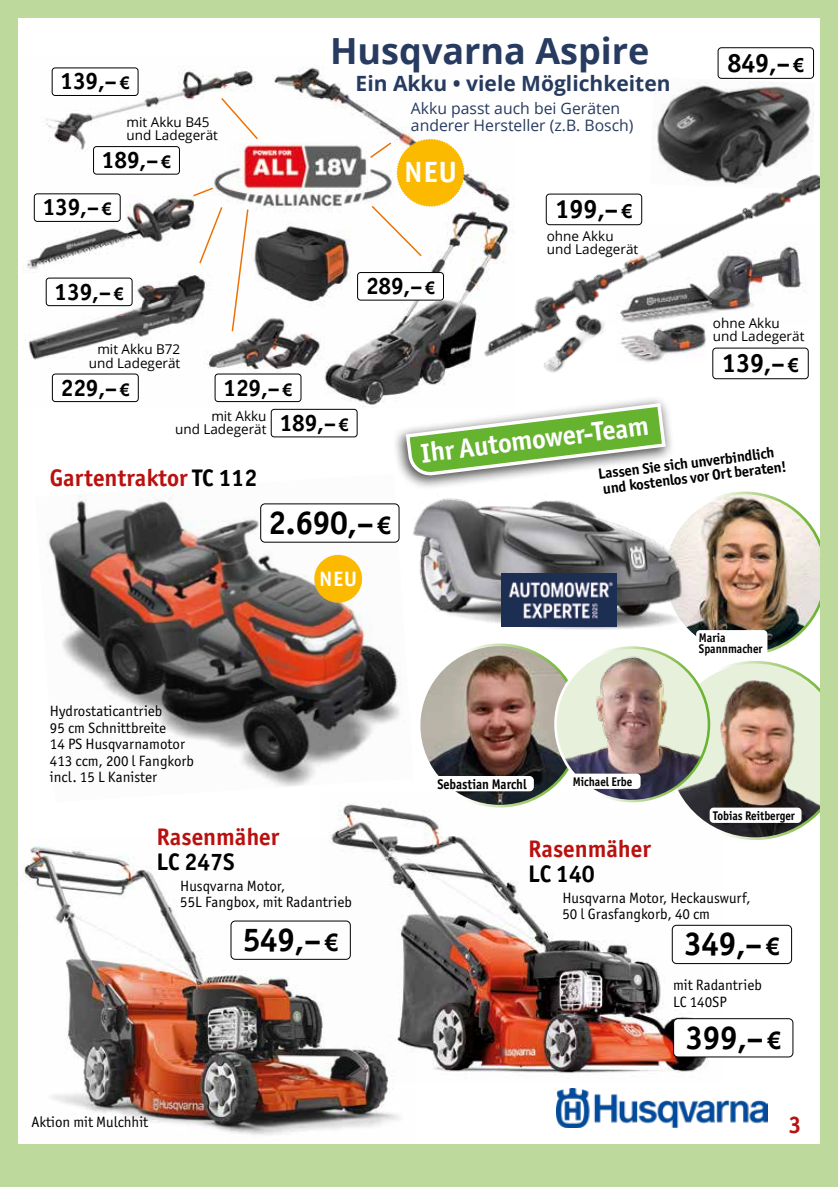
<style>
.page{position:relative;width:838px;height:1187px;background:#fff}
.page>*{position:absolute;margin:0;border:0;box-sizing:border-box;transform-origin:0 0}
.t1{font:700 36px "Open Sans";color:#273a5f}
.t2{font:700 33px "Officina Sans ITC Pro";letter-spacing:-.01em;color:#000}
.t3{font:700 29.4px "Officina Sans ITC Pro";color:#fff}
.t4{font:700 27.15px "Officina Sans ITC Pro";color:#fff}
.t5{font:700 26.4px "Officina Sans ITC Pro";letter-spacing:-.01em;color:#000}
.t6{font:700 24px "Officina Sans ITC Pro";color:#ba1110}
.t7{font:700 24px "Officina Sans ITC Pro";color:#000}
.t8{font:700 23.7px/35.2px "Officina Sans ITC Pro";letter-spacing:-.01em;color:#000}
.t9{font:700 21px "Open Sans";color:#273a5f}
.t10{font:700 20.85px "Officina Sans ITC Pro";color:#fff}
.t11{font:15.75px "Open Sans";color:#273a5f}
.t12{font:15px/16.5px "Officina Sans ITC Pro";color:#000}
.t13{font:700 15px/15px "Officina Sans ITC Pro";color:#000}
.t14{font:700 14.1px "Officina Sans ITC Pro";color:#000;scale:.9 1}
.t15{font:13.5px/13.5px "Open Sans";color:#000;text-align:right}
.t16{font:700 12.6px/10.8px "Officina Sans ITC Pro";color:#000;scale:.9 1}
.s1{font-family:"Arial";font-size:17.25px}
.s2{font-family:"Arial";font-size:19.2px}
.s3{color:#000}
.s4{font-family:"Arial";font-size:24px}
</style>
<div class="page">
<img style="left:329px;top:793px;width:393px;height:280px">
<img style="left:17px;top:838px;width:399px;height:306px">
<div style="left:673px;top:1018px;width:120px;height:38px;background:#fff;border-radius:4px"></div>
<div style="left:673px;top:1018px;width:120px;height:39px;border:1px solid #000;border-radius:4px"></div>
<img style="left:17px;top:903px;width:4px;height:155px">
<img style="left:556px;top:1088px;width:211px;height:39px">
<img style="left:419px;top:644px;width:161px;height:162px;border-radius:81px">
<img style="left:665px;top:660px;width:156px;height:180px">
<img style="left:555px;top:647px;width:154px;height:154px;border-radius:77px">
<div style="left:567px;top:773px;width:73px;height:15px;background:#fff;border-radius:4px"></div>
<div style="left:709px;top:807px;width:92px;height:15px;background:#fff;border-radius:4px"></div>
<img style="left:664px;top:493px;width:161px;height:161px;border-radius:81px">
<div style="left:696px;top:630px;width:71px;height:27px;background:#fff;border-radius:4px"></div>
<div style="left:672px;top:924px;width:120px;height:39px;border:1px solid #000;border-radius:4px"></div>
<div style="left:231px;top:920px;width:120px;height:39px;border:1px solid #000;border-radius:4px"></div>
<img style="left:414px;top:498px;width:300px;height:151px">
<img style="left:501px;top:573px;width:116px;height:53px">
<div style="left:432px;top:776px;width:102px;height:15px;background:#fff;border-radius:4px"></div>
<img style="left:666px;top:77px;width:148px;height:32px">
<img style="left:22px;top:67px;width:448px;height:341px">
<img style="left:470px;top:109px;width:351px;height:309px">
<div style="left:717px;top:47px;width:96px;height:32px;border:1px solid #000;border-radius:3px"></div>
<div style="left:46px;top:278px;width:86px;height:27px;background:#fff;border-radius:3px"></div>
<div style="left:46px;top:278px;width:86px;height:28px;border:1px solid #000;border-radius:3px"></div>
<div style="left:34px;top:194px;width:86px;height:27px;background:#fff;border-radius:3px"></div>
<div style="left:34px;top:193px;width:86px;height:29px;border:1px solid #000;border-radius:3px"></div>
<div style="left:52px;top:68px;width:86px;height:27px;background:#fff;border-radius:3px"></div>
<div style="left:52px;top:68px;width:86px;height:28px;border:1px solid #000;border-radius:3px"></div>
<div style="left:94px;top:147px;width:85px;height:27px;background:#fff;border-radius:3px"></div>
<div style="left:93px;top:146px;width:87px;height:28px;border:1px solid #000;border-radius:3px"></div>
<div style="left:52px;top:374px;width:86px;height:27px;background:#fff;border-radius:3px"></div>
<div style="left:52px;top:374px;width:86px;height:28px;border:1px solid #000;border-radius:3px"></div>
<div style="left:215px;top:374px;width:86px;height:27px;background:#fff;border-radius:3px"></div>
<div style="left:215px;top:374px;width:86px;height:28px;border:1px solid #000;border-radius:3px"></div>
<div style="left:271px;top:409px;width:86px;height:28px;border:1px solid #000;border-radius:3px"></div>
<div style="left:357px;top:272px;width:86px;height:28px;background:#fff;border-radius:3px"></div>
<div style="left:357px;top:272px;width:87px;height:28px;border:1px solid #000;border-radius:3px"></div>
<div style="left:546px;top:194px;width:95px;height:31px;background:#fff;border-radius:3px"></div>
<div style="left:546px;top:194px;width:96px;height:31px;border:1px solid #000;border-radius:3px"></div>
<div style="left:713px;top:348px;width:95px;height:31px;background:#fff;border-radius:3px"></div>
<div style="left:712px;top:348px;width:96px;height:31px;border:1px solid #000;border-radius:3px"></div>
<div style="left:392px;top:395px;width:283px;height:95px;background:#000;opacity:.7"></div>
<svg style="left:404px;top:401px;width:263px;height:74px"></svg>
<svg style="left:220px;top:96px;width:39px;height:45px"></svg>
<svg style="left:368px;top:139px;width:96px;height:119px"></svg>
<svg style="left:231px;top:208px;width:18px;height:125px"></svg>
<svg style="left:198px;top:205px;width:26px;height:60px"></svg>
<svg style="left:192px;top:186px;width:23px;height:12px"></svg>
<img style="left:48px;top:473px;width:366px;height:329px">
<div style="left:261px;top:504px;width:138px;height:38px;background:#fff;border-radius:4px"></div>
<div style="left:260px;top:503px;width:139px;height:39px;border:1px solid #000;border-radius:4px"></div>
<svg style="left:314px;top:554px;width:48px;height:49px"></svg>
<div style="left:821px;top:0;width:17px;height:1186px;background:#bdd99b"></div>
<div style="left:0;top:0;width:17px;height:1186px;background:#bdd99b"></div>
<div style="left:0;top:1144px;width:838px;height:42px;background:#bdd99b"></div>
<div style="left:0;top:0;width:838px;height:17px;background:#bdd99b"></div>
<h1 class="t1" style="left:330px;top:25px;width:321px">Husqvarna Aspire</h1>
<h3 class="t9" style="left:355px;top:69px;width:316px">Ein Akku • viele Möglichkeiten</h3>
<p class="t11" style="left:411px;top:98px;width:211px">Akku passt auch bei Geräten</p>
<h3 class="t8" style="left:61px;top:64px;width:70px">139,– <span class="s1">€</span></h3>
<p class="t15" style="left:126px;top:115px;width:84px">mit Akku B45</p>
<p class="t11" style="left:411px;top:115px;width:224px">anderer Hersteller (z.B. Bosch)</p>
<p class="t15" style="left:126px;top:128px;width:93px">und Ladegerät</p>
<h3 class="t8" style="left:102px;top:142px;width:70px">189,– <span class="s1">€</span></h3>
<h3 class="t8" style="left:43px;top:189px;width:70px">139,– <span class="s1">€</span></h3>
<h3 class="t8" style="left:55px;top:274px;width:70px">139,– <span class="s1">€</span></h3>
<p class="t15" style="left:89px;top:342px;width:93px">mit Akku B72 und Ladegerät</p>
<h3 class="t3" style="left:404px;top:154px;width:54px">NEU</h3>
<h3 class="t8" style="left:366px;top:268px;width:70px">289,– <span class="s1">€</span></h3>
<h3 class="t5" style="left:555px;top:193px;width:78px">199,– <span class="s2">€</span></h3>
<p class="t15" style="left:547px;top:229px;width:93px;text-align:left">ohne Akku und Ladegerät</p>
<h3 class="t5" style="left:727px;top:46px;width:78px">849,– <span class="s2">€</span></h3>
<p class="t15" style="left:713px;top:315px;width:93px;text-align:left">ohne Akku und Ladegerät</p>
<h3 class="t5" style="left:722px;top:346px;width:78px">139,– <span class="s2">€</span></h3>
<h3 class="t8" style="left:61px;top:369px;width:70px">229,– <span class="s1">€</span></h3>
<h3 class="t8" style="left:280px;top:369px;width:70px;text-indent:-56px">129,– <span class="s1">€<br></span>189,– <span class="s1">€</span></h3>
<p class="t15" style="left:175px;top:409px;width:93px">mit Akku<br>und Ladegerät</p>
<h3 class="t6" style="left:50px;top:463px;width:209px">Gartentraktor <span class="s3">TC 112</span></h3>
<h2 class="t2" style="left:268px;top:502px;width:124px">2.690,– <span class="s4">€</span></h2>
<h3 class="t10" style="left:320px;top:565px;width:39px">NEU</h3>
<p class="t12" style="left:50px;top:702px;width:146px">Hydrostaticantrieb<br>95 cm Schnittbreite<br>14 PS Husqvarnamotor<br>413 ccm, 200 l Fangkorb incl. 15 L Kanister</p>
<h3 class="t6" style="left:156px;top:821px;width:124px">Rasenmäher</h3>
<h3 class="t7" style="left:156px;top:847px;width:80px">LC 247S</h3>
<p class="t12" style="left:180px;top:877px;width:173px">Husqvarna Motor,<br>55L Fangbox, mit Radantrieb</p>
<h3 class="t4" style="left:419px;top:436px;width:231px;rotate:-7deg">Ihr Automower-Team</h3>
<p class="t13" style="left:597px;top:466px;width:189px;rotate:-7deg">Lassen Sie sich unverbindlich und kostenlos vor Ort beraten!</p>
<p class="t16" style="left:699px;top:632px;width:72px">Maria<br>Spannmacher</p>
<p class="t14" style="left:437px;top:774px;width:101px">Sebastian Marchl</p>
<p class="t16" style="left:573px;top:776px;width:68px">Michael Erbe</p>
<h3 class="t6" style="left:528px;top:833px;width:124px">Rasenmäher</h3>
<h3 class="t7" style="left:528px;top:859px;width:68px">LC 140</h3>
<p class="t16" style="left:713px;top:810px;width:92px">Tobias Reitberger</p>
<p class="t12" style="left:562px;top:889px;width:189px">Husqvarna Motor, Heckauswurf,<br>50 l Grasfangkorb, 40 cm</p>
<h2 class="t2" style="left:243px;top:919px;width:97px">549,– <span class="s4">€</span></h2>
<h2 class="t2" style="left:684px;top:923px;width:97px">349,– <span class="s4">€</span></h2>
<p class="t12" style="left:31px;top:1113px;width:118px">Aktion mit Mulchhit</p>
<p class="t12" style="left:673px;top:976px;width:90px">mit Radantrieb<br>LC 140SP</p>
<h2 class="t2" style="left:685px;top:1016px;width:97px">399,– <span class="s4">€</span></h2>
<h3 class="t6" style="left:788px;top:1109px;width:14px">3</h3>
</div>
